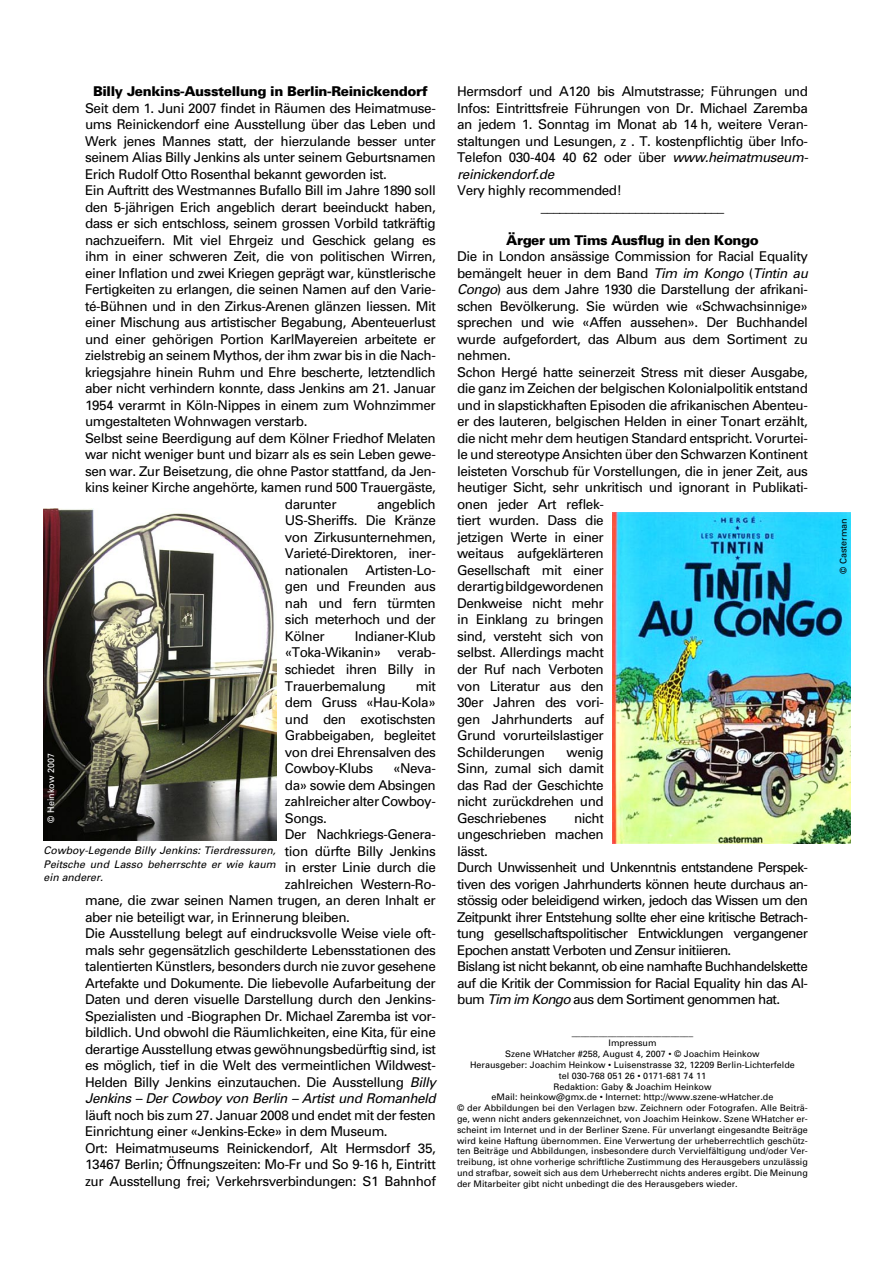
<style>
.page{position:relative;width:893px;height:1263px;background:#fff}
.page>*{position:absolute;margin:0;border:0;box-sizing:border-box;transform-origin:0 0}
.t1{font:13.5px/16.5px "Univers";letter-spacing:-.03em;color:#000;text-align:justify}
.t2{font:900 13.5px "Univers";letter-spacing:-.025em;color:#000}
.t3{font:italic 10.5px/13.5px "Univers";color:#000;text-align:justify}
.t4{font:9px/10.8px "Univers";color:#000;text-align:justify}
.t5{font:9px "Univers";color:#fff}
.s1{font-style:italic}
</style>
<div class="page">
<img style="left:612px;top:513px;width:238px;height:330px">
<img style="left:44px;top:509px;width:232px;height:332px">
<p class="t2" style="left:93px;top:83px;width:336px">Billy Jenkins-Ausstellung in Berlin-Reinickendorf</p>
<p class="t1" style="left:85px;top:99px;width:352px">Seit dem 1. Juni 2007 findet in Räumen des Heimatmuse&shy;ums Reinickendorf eine Ausstellung über das Leben und Werk jenes Mannes statt, der hierzulande besser unter seinem Alias Billy Jenkins als unter seinem Geburtsnamen Erich Rudolf Otto Rosenthal bekannt geworden ist.</p>
<p class="t1" style="left:85px;top:182px;width:352px">Ein Auftritt des Westmannes Bufallo Bill im Jahre 1890 soll den 5-jährigen Erich angeblich derart beeinduckt haben, dass er sich entschloss, seinem grossen Vorbild tatkräftig nachzueifern. Mit viel Ehrgeiz und Geschick gelang es ihm in einer schweren Zeit, die von politischen Wirren, einer Inflation und zwei Kriegen geprägt war, künstlerische Fertigkeiten zu erlangen, die seinen Namen auf den Varie&shy;té-Bühnen und in den Zirkus-Arenen glänzen liessen. Mit einer Mischung aus artistischer Begabung, Abenteuerlust und einer gehörigen Portion KarlMayereien arbeitete er zielstrebig an seinem Mythos, der ihm zwar bis in die Nach&shy;kriegsjahre hinein Ruhm und Ehre bescherte, letztendlich aber nicht verhindern konnte, dass Jenkins am 21. Januar 1954 verarmt in Köln-Nippes in einem zum Wohnzimmer umgestalteten Wohnwagen verstarb.</p>
<p class="t1" style="left:85px;top:430px;width:352px">Selbst seine Beerdigung auf dem Kölner Friedhof Melaten</p>
<p class="t1" style="left:85px;top:446px;width:352px">war nicht weniger bunt und bizarr als es sein Leben gewe-</p>
<p class="t1" style="left:85px;top:463px;width:352px">sen war. Zur Beisetzung, die ohne Pastor stattfand, da Jen-</p>
<p class="t1" style="left:85px;top:479px;width:352px">kins keiner Kirche angehörte, kamen rund 500 Trauergäste,</p>
<p class="t1" style="left:285px;top:496px;width:53px">darunter</p>
<p class="t1" style="left:285px;top:496px;width:152px;text-indent:92px">angeblich US-Sheriffs. Die Kränze von Zirkusunternehmen, Varieté-Direktoren, iner&shy;nationalen</p>
<p class="t1" style="left:285px;top:562px;width:152px;text-indent:81px">Artisten-Lo&shy;gen und Freunden aus nah und fern türmten sich meterhoch und der Kölner</p>
<p class="t1" style="left:285px;top:628px;width:152px;text-indent:70px">Indianer-Klub «Toka-Wikanin» verab&shy;schiedet ihren Billy in Trauerbemalung</p>
<p class="t1" style="left:285px;top:677px;width:152px;text-indent:131px">mit dem Gruss «Hau-Kola» und den exotischsten Grabbeigaben, begleitet von drei Ehrensalven des Cowboy-Klubs</p>
<p class="t5" style="left:45px;top:822px;width:71px;rotate:-90deg">© Heinkow 2007</p>
<p class="t1" style="left:285px;top:760px;width:152px;text-indent:108px">«Neva&shy;da» sowie dem Absingen zahlreicher alter Cowboy-Songs.</p>
<p class="t1" style="left:285px;top:826px;width:152px">Der Nachkriegs-Genera-</p>
<p class="t1" style="left:285px;top:842px;width:152px">tion dürfte Billy Jenkins</p>
<p class="t1" style="left:285px;top:859px;width:152px">in erster Linie durch die</p>
<p class="t1" style="left:285px;top:875px;width:152px">zahlreichen Western-Ro-</p>
<p class="t1" style="left:85px;top:892px;width:352px">mane, die zwar seinen Namen trugen, an deren Inhalt er</p>
<p class="t1" style="left:85px;top:908px;width:266px">aber nie beteiligt war, in Erinnerung bleiben.</p>
<p class="t1" style="left:85px;top:925px;width:352px">Die Ausstellung belegt auf eindrucksvolle Weise viele oft&shy;mals sehr gegensätzlich geschilderte Lebensstationen des talentierten Künstlers, besonders durch nie zuvor gesehene Artefakte und Dokumente. Die liebevolle Aufarbeitung der Daten und deren visuelle Darstellung durch den Jenkins-Spezialisten und -Biographen Dr. Michael Zaremba ist vor&shy;bildlich. Und obwohl die Räumlichkeiten, eine Kita, für eine derartige Ausstellung etwas gewöhnungsbedürftig sind, ist es möglich, tief in die Welt des vermeintlichen Wildwest-Helden Billy Jenkins einzutauchen. Die Ausstellung <span class="s1">Billy Jenkins – Der Cowboy von Berlin – Artist und Romanheld </span>läuft noch bis zum 27. Januar 2008 und endet mit der festen Einrichtung einer «Jenkins-Ecke» in dem Museum.</p>
<p class="t1" style="left:85px;top:1139px;width:352px">Ort: Heimatmuseums Reinickendorf, Alt Hermsdorf 35, 13467 Berlin; Öffnungszeiten: Mo-Fr und So 9-16 h, Eintritt zur Ausstellung frei; Verkehrsverbindungen: S1 Bahnhof</p>
<p class="t3" style="left:44px;top:843px;width:234px">Cowboy-Legende Billy Jenkins: Tierdressuren, Peitsche und Lasso beherrschte er wie kaum ein anderer.</p>
<p class="t1" style="left:457px;top:83px;width:353px">Hermsdorf und A120 bis Almutstrasse; Führungen und Infos: Eintrittsfreie Führungen von Dr. Michael Zaremba an jedem 1. Sonntag im Monat ab 14 h, weitere Veran&shy;staltungen und Lesungen, z . T. kostenpflichtig über Info-Telefon 030-404 40 62 oder über <span class="s1">www.heimatmuseum&shy;reinickendorf.de</span></p>
<p class="t1" style="left:457px;top:182px;width:166px">Very highly recommended!</p>
<p class="t1" style="left:541px;top:198px;width:185px">_____________________________</p>
<p class="t2" style="left:506px;top:231px;width:254px">Ärger um Tims Ausflug in den Kongo</p>
<p class="t1" style="left:457px;top:248px;width:352px">Die in London ansässige Commission for Racial Equality bemängelt heuer in dem Band <span class="s1">Tim im Kongo</span> (<span class="s1">Tintin au Congo</span>) aus dem Jahre 1930 die Darstellung der afrikani&shy;schen Bevölkerung. Sie würden wie «Schwachsinnige» sprechen und wie «Affen aussehen». Der Buchhandel wurde aufgefordert, das Album aus dem Sortiment zu nehmen.</p>
<p class="t1" style="left:457px;top:363px;width:352px;text-align:left">Schon Hergé hatte seinerzeit Stress mit dieser Ausgabe, die ganz im Zeichen der belgischen Kolonialpolitik entstand und in slapstickhaften Episoden die afrikanischen Abenteu&shy;er des lauteren, belgischen Helden in einer Tonart erzählt, die nicht mehr dem heutigen Standard entspricht. Vorurtei&shy;le und stereotype Ansichten über den Schwarzen Kontinent leisteten Vorschub für Vorstellungen, die in jener Zeit, aus heutiger Sicht, sehr unkritisch und ignorant in Publikati&shy;onen jeder Art reflek-<br>tiert wurden. Dass die<br>jetzigen Werte in einer<br>weitaus aufgeklärteren<br>Gesellschaft mit einer<br>derartig bildgewordenen<br>Denkweise nicht mehr<br>in Einklang zu bringen<br>sind, versteht sich von<br>selbst. Allerdings macht<br>der Ruf nach Verboten<br>von Literatur aus den<br>30er Jahren des vori-<br>gen Jahrhunderts auf<br>Grund vorurteilslastiger<br>Schilderungen</p>
<p class="t1" style="left:457px;top:743px;width:148px;text-indent:109px">wenig Sinn, zumal sich damit das Rad der Geschichte nicht zurückdrehen und Geschriebenes</p>
<p class="t1" style="left:457px;top:809px;width:148px;text-indent:117px">nicht ungeschrieben machen lässt.</p>
<p class="t1" style="left:457px;top:859px;width:352px">Durch Unwissenheit und Unkenntnis entstandene Perspek&shy;tiven des vorigen Jahrhunderts können heute durchaus an&shy;stössig oder beleidigend wirken, jedoch das Wissen um den Zeitpunkt ihrer Entstehung sollte eher eine kritische Betrach&shy;tung gesellschaftspolitischer Entwicklungen vergangener Epochen anstatt Verboten und Zensur initiieren.</p>
<p class="t1" style="left:457px;top:958px;width:352px">Bislang ist nicht bekannt, ob eine namhafte Buchhandelskette auf die Kritik der Commission for Racial Equality hin das Al&shy;bum <span class="s1">Tim im Kongo</span> aus dem Sortiment genommen hat.</p>
<p class="t4" style="left:572px;top:1027px;width:123px">___________________________</p>
<p class="t4" style="left:608px;top:1038px;width:49px">Impressum</p>
<p class="t4" style="left:505px;top:1048px;width:256px">Szene WHatcher #258, August 4, 2007 • © Joachim Heinkow</p>
<p class="t4" style="left:470px;top:1059px;width:326px">Herausgeber: Joachim Heinkow • Luisenstrasse 32, 12209 Berlin-Lichterfelde</p>
<p class="t4" style="left:559px;top:1070px;width:149px">tel 030-768 051 26 • 0171-681 74 11</p>
<p class="t4" style="left:553px;top:1081px;width:160px">Redaktion: Gaby &amp; Joachim Heinkow</p>
<p class="t4" style="left:492px;top:1092px;width:283px">eMail: heinkow@gmx.de • Internet: http://www.szene-wHatcher.de</p>
<p class="t4" style="left:457px;top:1102px;width:352px">© der Abbildungen bei den Verlagen bzw. Zeichnern oder Fotografen. Alle Beiträ&shy;ge, wenn nicht anders gekennzeichnet, von Joachim Heinkow. Szene WHatcher er&shy;scheint im Internet und in der Berliner Szene. Für unverlangt eingesandte Beiträge wird keine Haftung übernommen. Eine Verwertung der urheberrechtlich geschütz&shy;ten Beiträge und Abbildungen, insbesondere durch Vervielfältigung und/oder Ver&shy;treibung, ist ohne vorherige schriftliche Zustimmung des Herausgebers unzulässig und strafbar, soweit sich aus dem Urheberrecht nichts anderes ergibt. Die Meinung der Mitarbeiter gibt nicht unbedingt die des Herausgebers wieder.</p>
<p class="t4" style="left:838px;top:574px;width:57px;rotate:-90deg">© Casterman</p>
</div>
